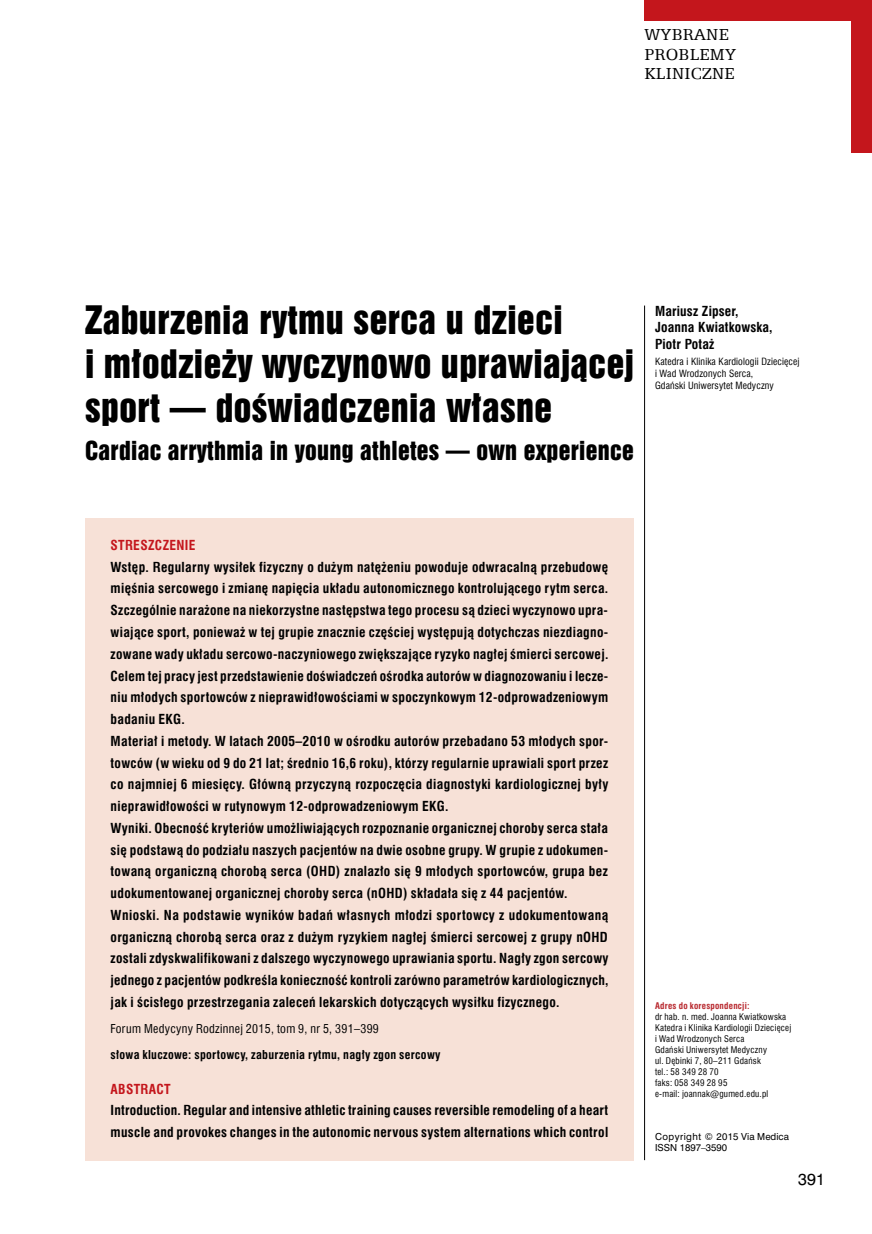
<style>
.page{position:relative;width:872px;height:1234px;background:#fff}
.page>*{position:absolute;margin:0;border:0;box-sizing:border-box;transform-origin:0 0}
.t1{font:36px/44px "Swis 921 EU";letter-spacing:.01em;color:#000}
.t2{font:24px "Swis 921 EU";letter-spacing:.01em;color:#000}
.t3{font:18px/19.5px "Egyptian 505 EU";letter-spacing:.015em;color:#000}
.t4{font:15px "Swis 721 PL";color:#000}
.t5{font:700 13.5px/21.8px "Swis 721 Cn EU";letter-spacing:.025em;color:#000}
.t6{font:700 13.5px "Swis 721 Cn EU";letter-spacing:.025em;color:#c4161c}
.t7{font:700 12px "Swis 721 Cn EU";letter-spacing:.025em;color:#000}
.t8{font:12px "Swis 721 Cn EU";letter-spacing:.025em;color:#000}
.t9{font:9.75px/11.9px "Swis 721 Cn EU";letter-spacing:.01em;color:#000}
.t10{font:9px/11.1px "Swis 721 Cn EU";letter-spacing:.025em;color:#000}
.t11{font:9px/10.8px "Swis 721 PL";color:#000}
.t12{font:700 9px "Swis 721 Cn EU";letter-spacing:.025em;color:#b8292f}
</style>
<div class="page">
<hr style="left:644px;top:305px;width:1px;height:854px;background:#000">
<div style="left:644px;top:0;width:228px;height:21px;background:#c4161c"></div>
<div style="left:850px;top:0;width:22px;height:153px;background:#c4161c"></div>
<div style="left:85px;top:518px;width:549px;height:641px;background:#f7e1d7"></div>
<h3 class="t3" style="left:644px;top:24px;width:93px">WYBRANE<br>PROBLEMY<br>KLINICZNE</h3>
<h1 class="t1" style="left:85px;top:298px;width:550px">Zaburzenia rytmu serca u dzieci<br>i młodzieży wyczynowo uprawiającej sport — doświadczenia własne</h1>
<h2 class="t2" style="left:85px;top:435px;width:550px">Cardiac arrythmia in young athletes — own experience</h2>
<p class="t5" style="left:655px;top:303px;width:119px;line-height:16.5px">Mariusz Zipser,<br>Joanna Kwiatkowska,<br>Piotr Potaż</p>
<p class="t9" style="left:655px;top:355px;width:146px">Katedra i Klinika Kardiologii Dziecięcej i Wad Wrodzonych Serca,<br>Gdański Uniwersytet Medyczny</p>
<p class="t6" style="left:111px;top:537px;width:86px">STRESZCZENIE</p>
<p class="t5" style="left:111px;top:556px;width:499px">Wstęp. Regularny wysiłek fizyczny o dużym natężeniu powoduje odwracalną przebudowę mięśnia sercowego i zmianę napięcia układu autonomicznego kontrolującego rytm serca.<br>Szczególnie narażone na niekorzystne następstwa tego procesu są dzieci wyczynowo upra&shy;wiające sport, ponieważ w tej grupie znacznie częściej występują dotychczas niezdiagno&shy;zowane wady układu sercowo-naczyniowego zwiększające ryzyko nagłej śmierci sercowej.<br>Celem tej pracy jest przedstawienie doświadczeń ośrodka autorów w diagnozowaniu i lecze&shy;niu młodych sportowców z nieprawidłowościami w spoczynkowym 12-odprowadzeniowym badaniu EKG.<br>Materiał i metody. W latach 2005–2010 w ośrodku autorów przebadano 53 młodych spor&shy;towców (w wieku od 9 do 21 lat; średnio 16,6 roku), którzy regularnie uprawiali sport przez co najmniej 6 miesięcy. Główną przyczyną rozpoczęcia diagnostyki kardiologicznej były nieprawidłowości w rutynowym 12-odprowadzeniowym EKG.<br>Wyniki. Obecność kryteriów umożliwiających rozpoznanie organicznej choroby serca stała się podstawą do podziału naszych pacjentów na dwie osobne grupy. W grupie z udokumen&shy;towaną organiczną chorobą serca (OHD) znalazło się 9 młodych sportowców, grupa bez udokumentowanej organicznej choroby serca (nOHD) składała się z 44 pacjentów.<br>Wnioski. Na podstawie wyników badań własnych młodzi sportowcy z udokumentowaną organiczną chorobą serca oraz z dużym ryzykiem nagłej śmierci sercowej z grupy nOHD zostali zdyskwalifikowani z dalszego wyczynowego uprawiania sportu. Nagły zgon sercowy jednego z pacjentów podkreśla konieczność kontroli zarówno parametrów kardiologicznych, jak i ścisłego przestrzegania zaleceń lekarskich dotyczących wysiłku fizycznego.</p>
<p class="t8" style="left:111px;top:1020px;width:270px">Forum Medycyny Rodzinnej 2015, tom 9, nr 5, 391–399</p>
<p class="t7" style="left:111px;top:1047px;width:331px">słowa kluczowe: sportowcy, zaburzenia rytmu, nagły zgon sercowy</p>
<p class="t6" style="left:111px;top:1080px;width:62px">ABSTRACT</p>
<p class="t5" style="left:111px;top:1099px;width:499px">Introduction. Regular and intensive athletic training causes reversible remodeling of a heart muscle and provokes changes in the autonomic nervous system alternations which control</p>
<p class="t12" style="left:655px;top:999px;width:96px">Adres do korespondencji:</p>
<p class="t10" style="left:655px;top:1010px;width:138px">dr hab. n. med. Joanna Kwiatkowska<br>Katedra i Klinika Kardiologii Dziecięcej i Wad Wrodzonych Serca<br>Gdański Uniwersytet Medyczny<br>ul. Dębinki 7, 80–211 Gdańsk<br>tel.: 58 349 28 70<br>faks: 058 349 28 95<br>e-mail: joannak@gumed.edu.pl</p>
<p class="t11" style="left:655px;top:1130px;width:135px">Copyright © 2015 Via Medica<br>ISSN 1897–3590</p>
<p class="t4" style="left:798px;top:1169px;width:29px">391</p>
</div>
